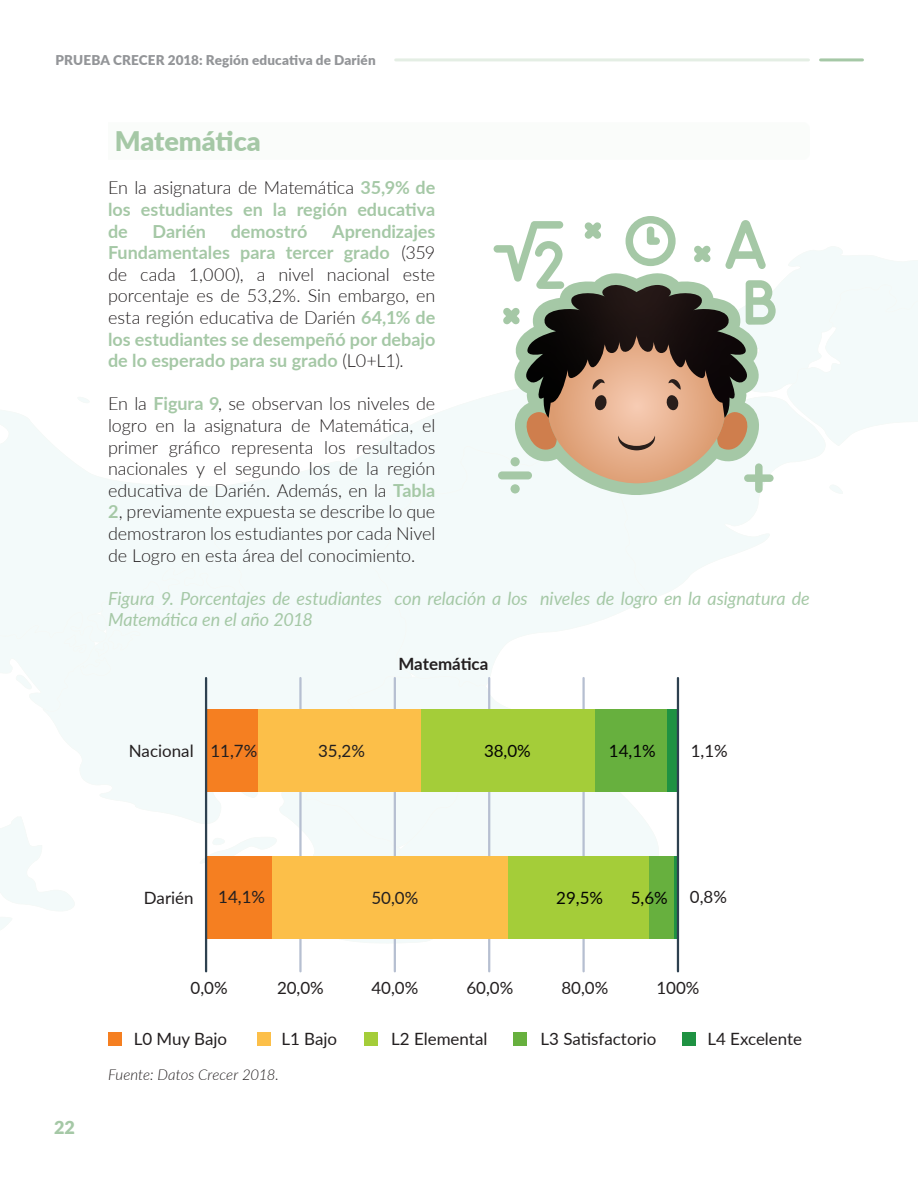
<style>
.page{position:relative;width:918px;height:1188px;background:#fff}
.page>*{position:absolute;margin:0;border:0;box-sizing:border-box;transform-origin:0 0}
.Materias{font:900 27px "Lato";letter-spacing:-.005em;color:#a5c8a6}
.Cuerpos_de_texto_2_c{font:700 18px/21.6px "Lato";color:#a5c8a6;text-align:justify}
.Cuerpos_de_texto_2_c-2{font:300 18px/21.6px "Lato";letter-spacing:-.01em;color:#231f20;text-align:justify}
.Figuras{font:italic 18px/21.6px "Lato";letter-spacing:-.005em;color:#a5c8a6}
.t1{font:900 18px "Lato";color:#a5c8a6}
.t2{font:16.95px "Lato";color:#231f20}
.t3{font:16.95px "Lato";color:#040503}
.t4{font:700 16.95px "Lato";letter-spacing:-.005em;color:#231f20}
.Fuentes_Tablas_figur{font:italic 300 15px "Lato";color:#231f20}
.t5{font:900 13.5px "Lato";letter-spacing:.01em;color:#939598}
.s1{font-weight:300;color:#231f20}
.s2{font-weight:700;color:#a5c8a6}
</style>
<div class="page">
<hr style="left:396px;top:58px;width:412px;height:3px;background:#e4eee4">
<hr style="left:821px;top:58px;width:41px;height:3px;background:#a5c8a6">
<svg style="left:441px;top:687px;width:89px;height:23px"></svg>
<svg style="left:353px;top:395px;width:141px;height:66px"></svg>
<svg style="left:46px;top:461px;width:395px;height:483px;fill:#f3fafa"></svg>
<svg style="left:360px;top:413px;width:269px;height:274px;fill:#f3fafa"></svg>
<svg style="left:0;top:642px;width:182px;height:70px"></svg>
<svg style="left:0;top:410px;width:245px;height:232px;fill:#f3fafa"></svg>
<svg style="left:0;top:816px;width:75px;height:116px"></svg>
<div style="left:399px;top:792px;width:259px;height:64px;background:#f3fafa"></div>
<svg style="left:78px;top:397px;width:11px;height:6px"></svg>
<svg style="left:674px;top:856px;width:3px;height:83px"></svg>
<div style="left:667px;top:710px;width:11px;height:82px;background:#1f9242"></div>
<hr style="left:299px;top:678px;width:3px;height:293px;background:#b6bfd1">
<hr style="left:394px;top:678px;width:2px;height:293px;background:#b6bfd1">
<hr style="left:488px;top:678px;width:2px;height:293px;background:#b6bfd1">
<hr style="left:582px;top:678px;width:3px;height:293px;background:#b6bfd1">
<div style="left:108px;top:1032px;width:14px;height:13px;background:#f57f21"></div>
<div style="left:257px;top:1032px;width:13px;height:13px;background:#fcbf49"></div>
<div style="left:365px;top:1032px;width:13px;height:13px;background:#a4cd39"></div>
<div style="left:513px;top:1032px;width:13px;height:13px;background:#67b03e"></div>
<div style="left:682px;top:1032px;width:14px;height:13px;background:#1f9242"></div>
<div style="left:206px;top:856px;width:68px;height:83px;background:#f57f21"></div>
<div style="left:272px;top:856px;width:241px;height:83px;background:#fcbf49"></div>
<div style="left:508px;top:856px;width:143px;height:83px;background:#a4cd39"></div>
<div style="left:649px;top:856px;width:25px;height:83px;background:#67b03e"></div>
<div style="left:206px;top:710px;width:52px;height:82px;background:#f57f21"></div>
<div style="left:258px;top:710px;width:164px;height:82px;background:#fcbf49"></div>
<div style="left:422px;top:710px;width:173px;height:82px;background:#a4cd39"></div>
<div style="left:595px;top:710px;width:72px;height:82px;background:#67b03e"></div>
<hr style="left:205px;top:678px;width:2px;height:293px;background:#2e4150">
<hr style="left:677px;top:678px;width:2px;height:293px;background:#2e4150">
<svg style="left:494px;top:216px;width:424px;height:392px"></svg>
<p class="t5" style="left:56px;top:50px;width:322px">PRUEBA CRECER 2018: Región educativa de Darién</p>
<p class="Materias" style="left:115px;top:121px;width:148px">Matemática</p>
<p class="Cuerpos_de_texto_2_c" style="left:108px;top:176px;width:329px"><span class="s1">En la asignatura de Matemática</span> 35,9% de los estudiantes en la región educativa de</p>
<p class="Cuerpos_de_texto_2_c" style="left:108px;top:219px;width:329px;text-indent:224px">Aprendizajes Fundamentales para tercer grado <span class="s1">(359 de cada 1,000), a nivel nacional este porcentaje es de 53,2%. Sin embargo, en esta región educativa de Darién</span> 64,1% de los estudiantes se desempeñó por debajo de lo esperado para su grado <span class="s1">(L0+L1).</span></p>
<p class="Cuerpos_de_texto_2_c-2" style="left:108px;top:392px;width:329px">En la <span class="s2">Figura 9</span>, se observan los niveles de logro en la asignatura de Matemática, el primer gráfico representa los resultados nacionales y el segundo los de la región educativa de Darién. Además, en la <span class="s2">Tabla 2</span>, previamente expuesta se describe lo que demostraron los estudiantes por cada Nivel de Logro en esta área del conocimiento.</p>
<p class="Figuras" style="left:108px;top:587px;width:703px">Figura 9. Porcentajes de estudiantes con relación a los niveles de logro en la asignatura de<br>Matemática en el año 2018</p>
<p class="Cuerpos_de_texto_2_c" style="left:152px;top:219px;width:55px">Darién</p>
<p class="Cuerpos_de_texto_2_c" style="left:231px;top:219px;width:78px">demostró</p>
<p class="t4" style="left:399px;top:651px;width:91px">Matemática</p>
<p class="t2" style="left:129px;top:739px;width:66px">Nacional</p>
<p class="t2" style="left:691px;top:739px;width:39px">1,1%</p>
<p class="t2" style="left:211px;top:739px;width:48px">11,7%</p>
<p class="t2" style="left:318px;top:739px;width:48px">35,2%</p>
<p class="t3" style="left:484px;top:739px;width:48px">38,0%</p>
<p class="t3" style="left:609px;top:739px;width:48px">14,1%</p>
<p class="t2" style="left:144px;top:885px;width:51px">Darién</p>
<p class="t2" style="left:218px;top:885px;width:48px">14,1%</p>
<p class="t2" style="left:371px;top:885px;width:48px">50,0%</p>
<p class="t3" style="left:556px;top:885px;width:48px">29,5%</p>
<p class="t3" style="left:631px;top:885px;width:39px">5,6%</p>
<p class="t2" style="left:690px;top:885px;width:39px">0,8%</p>
<p class="t2" style="left:191px;top:976px;width:39px">0,0%</p>
<p class="t2" style="left:277px;top:976px;width:48px">20,0%</p>
<p class="t2" style="left:371px;top:976px;width:48px">40,0%</p>
<p class="t2" style="left:466px;top:976px;width:48px">60,0%</p>
<p class="t2" style="left:561px;top:976px;width:48px">80,0%</p>
<p class="t2" style="left:656px;top:976px;width:45px">100%</p>
<p class="t2" style="left:134px;top:1027px;width:95px">L0 Muy Bajo</p>
<p class="t2" style="left:281px;top:1027px;width:57px">L1 Bajo</p>
<p class="t2" style="left:391px;top:1027px;width:98px">L2 Elemental</p>
<p class="t2" style="left:541px;top:1027px;width:117px">L3 Satisfactorio</p>
<p class="t2" style="left:707px;top:1027px;width:96px">L4 Excelente</p>
<p class="t1" style="left:54px;top:1114px;width:22px">22</p>
<p class="Fuentes_Tablas_figur" style="left:108px;top:1064px;width:172px">Fuente: Datos Crecer 2018.</p>
</div>
